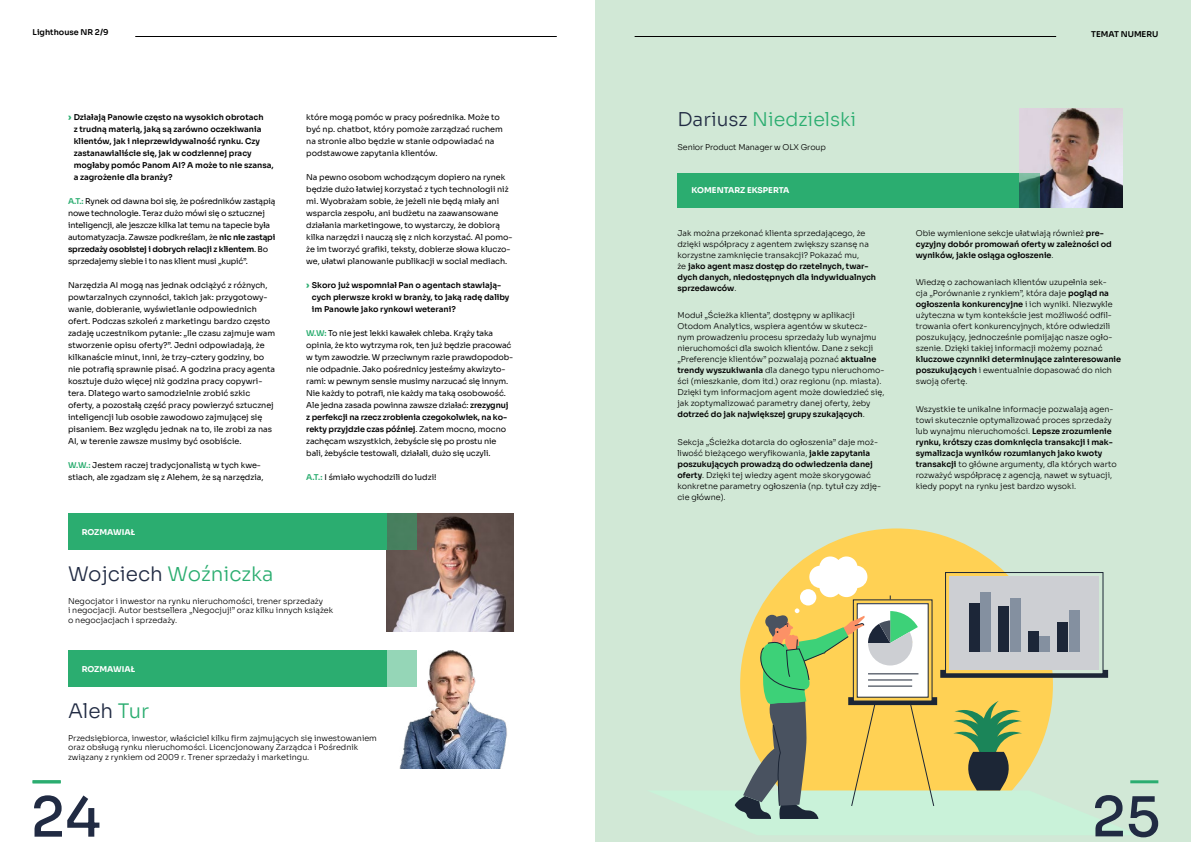
<style>
.page{position:relative;width:1191px;height:842px;background:#fff}
.page>*{position:absolute;margin:0;border:0;box-sizing:border-box;transform-origin:0 0}
.t1{font:500 55px "Sora";color:#212b43}
.t2{font:300 20px "Sora";color:#2bad70}
.t3{font:300 20px "Sora";color:#212b43}
.t4{font:300 19px "Sora";color:#2bad70}
.t5{font:8px/12px "Sora";letter-spacing:-.005em;color:#000}
.t6{font:300 8px/11px "Sora";color:#000}
.t7{font:600 8px/12px "Sora";color:#000}
.t8{font:700 8px "Sora";color:#fff}
.s1{font-weight:800;font-size:9px;color:#2bad70}
.s2{font-weight:600;color:#2bad70}
.s3{font-weight:600}
.s4{color:#212b43}
.s5{color:#2bad70}
.s6{font-weight:300}
</style>
<div class="page">
<div style="left:595px;top:0;width:596px;height:842px;background:#d1e8d6"></div>
<svg style="left:760px;top:528px;width:249px;height:80px;fill:#ffd154"></svg>
<div style="left:857px;top:604px;width:71px;height:93px;background:#fff"></div>
<div style="left:857px;top:603px;width:71px;height:94px;border:1px solid #1c2636"></div>
<div style="left:800px;top:589px;width:16px;height:16px;background:#fff;border-radius:50%"></div>
<svg style="left:808px;top:555px;width:59px;height:43px;background:#fef1cd"></svg>
<div style="left:945px;top:572px;width:158px;height:102px;border:1px solid #1c2636"></div>
<div style="left:949px;top:576px;width:150px;height:94px;background:#cdcfd3"></div>
<div style="left:968px;top:603px;width:11px;height:48px;background:#1c2638"></div>
<div style="left:980px;top:591px;width:11px;height:60px;background:#8490a0"></div>
<div style="left:998px;top:606px;width:11px;height:45px;background:#1c2638"></div>
<div style="left:1010px;top:598px;width:10px;height:53px;background:#8490a0"></div>
<svg style="left:734px;top:608px;width:405px;height:211px"></svg>
<hr style="left:135px;top:36px;width:422px;height:1px;background:#000">
<hr style="left:634px;top:36px;width:422px;height:1px;background:#000">
<img style="left:386px;top:650px;width:121px;height:118px">
<img style="left:386px;top:514px;width:127px;height:117px">
<div style="left:68px;top:650px;width:318px;height:36px;background:#2bad70"></div>
<div style="left:68px;top:513px;width:318px;height:36px;background:#2bad70"></div>
<div style="left:386px;top:650px;width:31px;height:36px;background:#95d6b7"></div>
<div style="left:386px;top:513px;width:31px;height:36px;background:#48805f"></div>
<img style="left:1019px;top:108px;width:104px;height:99px">
<div style="left:677px;top:173px;width:342px;height:34px;background:#2bad70"></div>
<svg style="left:1019px;top:173px;width:20px;height:34px"></svg>
<hr style="left:33px;top:780px;width:28px;height:3px;background:#2bad70">
<hr style="left:1130px;top:780px;width:28px;height:3px;background:#2bad70">
<p class="t7" style="left:33px;top:26px;width:77px">Lighthouse NR 2/9</p>
<p class="t7" style="left:1091px;top:27px;width:69px">TEMAT NUMERU</p>
<p class="t7" style="left:74px;top:110px;width:201px;text-indent:-6px"><span class="s1">›</span> Działają Panowie często na wysokich obrotach<br>z trudną materią, jaką są zarówno oczekiwania klientów, jak i nieprzewidywalność rynku. Czy zastanawialiście się, jak w codziennej pracy mogłaby pomóc Panom AI? A może to nie szansa, a zagrożenie dla branży?</p>
<p class="t5" style="left:68px;top:194px;width:209px"><span class="s2">A.T.:</span> Rynek od dawna boi się, że pośredników zastąpią nowe technologie. Teraz dużo mówi się o sztucznej inteligencji, ale jeszcze kilka lat temu na tapecie była automatyzacja. Zawsze podkreślam, że <span class="s3">nic nie zastąpi sprzedaży osobistej i dobrych relacji z klientem</span>. Bo sprzedajemy siebie i to nas klient musi „kupić”.</p>
<p class="t5" style="left:68px;top:278px;width:209px">Narzędzia AI mogą nas jednak odciążyć z różnych, powtarzalnych czynności, takich jak: przygotowy&shy;wanie, dobieranie, wyświetlanie odpowiednich ofert. Podczas szkoleń z marketingu bardzo często zadaję uczestnikom pytanie: „Ile czasu zajmuje wam stworzenie opisu oferty?”. Jedni odpowiadają, że kilkanaście minut, inni, że trzy–cztery godziny, bo nie potrafią sprawnie pisać. A godzina pracy agenta kosztuje dużo więcej niż godzina pracy copywri&shy;tera. Dlatego warto samodzielnie zrobić szkic oferty, a pozostałą część pracy powierzyć sztucznej inteligencji lub osobie zawodowo zajmującej się pisaniem. Bez względu jednak na to, ile zrobi za nas AI, w terenie zawsze musimy być osobiście.</p>
<p class="t5" style="left:68px;top:458px;width:197px"><span class="s2">W.W.:</span> Jestem raczej tradycjonalistą w tych kwe&shy;stiach, ale zgadzam się z Alehem, że są narzędzia,</p>
<p class="t8" style="left:82px;top:526px;width:55px">ROZMAWIAŁ</p>
<h2 class="t2" style="left:68px;top:557px;width:207px"><span class="s4">Wojciech</span> Woźniczka</h2>
<p class="t5" style="left:306px;top:110px;width:198px">które mogą pomóc w pracy pośrednika. Może to być np. chatbot, który pomoże zarządzać ruchem na stronie albo będzie w stanie odpowiadać na podstawowe zapytania klientów.</p>
<p class="t5" style="left:306px;top:170px;width:208px">Na pewno osobom wchodzącym dopiero na rynek będzie dużo łatwiej korzystać z tych technologii niż mi. Wyobrażam sobie, że jeżeli nie będą miały ani wsparcia zespołu, ani budżetu na zaawansowane działania marketingowe, to wystarczy, że dobiorą kilka narzędzi i nauczą się z nich korzystać. Al pomo&shy;że im tworzyć grafiki, teksty, dobierze słowa kluczo&shy;we, ułatwi planowanie publikacji w social mediach.</p>
<p class="t7" style="left:312px;top:278px;width:199px;text-indent:-6px"><span class="s1">›</span> Skoro już wspomniał Pan o agentach stawiają&shy;cych pierwsze kroki w branży, to jaką radę daliby im Panowie jako rynkowi weterani?</p>
<p class="t5" style="left:306px;top:326px;width:208px"><span class="s2">W.W:</span> To nie jest lekki kawałek chleba. Krąży taka opinia, że kto wytrzyma rok, ten już będzie pracować w tym zawodzie. W przeciwnym razie prawdopodob&shy;nie odpadnie. Jako pośrednicy jesteśmy akwizyto&shy;rami: w pewnym sensie musimy narzucać się innym.<br>Nie każdy to potrafi, nie każdy ma taką osobowość.<br>Ale jedna zasada powinna zawsze działać: <span class="s3">zrezygnuj z perfekcji na rzecz zrobienia czegokolwiek, na ko&shy;rekty przyjdzie czas później</span>. Zatem mocno, mocno zachęcam wszystkich, żebyście się po prostu nie bali, żebyście testowali, działali, dużo się uczyli.</p>
<p class="t5" style="left:306px;top:470px;width:132px"><span class="s2">A.T.:</span> I śmiało wychodzili do ludzi!</p>
<p class="t6" style="left:68px;top:595px;width:266px;line-height:9.6px">Negocjator i inwestor na rynku nieruchomości, trener sprzedaży<br>i negocjacji. Autor bestsellera „Negocjuj!” oraz kilku innych książek o negocjacjach i sprzedaży.</p>
<p class="t8" style="left:82px;top:663px;width:55px">ROZMAWIAŁ</p>
<h2 class="t3" style="left:68px;top:694px;width:83px">Aleh <span class="s5">Tur</span></h2>
<p class="t6" style="left:68px;top:732px;width:310px;line-height:9.6px">Przedsiębiorca, inwestor, właściciel kilku firm zajmujących się inwestowaniem oraz obsługą rynku nieruchomości. Licencjonowany Zarządca i Pośrednik związany z rynkiem od 2009 r. Trener sprzedaży i marketingu.</p>
<h3 class="t4" style="left:677px;top:104px;width:180px"><span class="s4">Dariusz</span> Niedzielski</h3>
<p class="t6" style="left:677px;top:141px;width:150px">Senior Product Manager w OLX Group</p>
<p class="t8" style="left:691px;top:184px;width:99px">KOMENTARZ EKSPERTA</p>
<p class="t6" style="left:677px;top:227px;width:200px">Jak można przekonać klienta sprzedającego, że dzięki współpracy z agentem zwiększy szansę na korzystne zamknięcie transakcji? Pokazać mu,<br>że <span class="s3">jako agent masz dostęp do rzetelnych, twar&shy;dych danych, niedostępnych dla indywidualnych sprzedawców</span>.</p>
<p class="t6" style="left:677px;top:309px;width:208px">Moduł „Ścieżka klienta”, dostępny w aplikacji Otodom Analytics, wspiera agentów w skutecz&shy;nym prowadzeniu procesu sprzedaży lub wynajmu nieruchomości dla swoich klientów. Dane z sekcji „Preferencje klientów” pozwalają poznać <span class="s3">aktualne trendy wyszukiwania</span> dla danego typu nieruchomo&shy;ści (mieszkanie, dom itd.) oraz regionu (np. miasta).<br>Dzięki tym informacjom agent może dowiedzieć się, jak zoptymalizować parametry danej oferty, żeby <span class="s3">dotrzeć do jak największej grupy szukających</span>.</p>
<p class="t6" style="left:677px;top:436px;width:205px">Sekcja „Ścieżka dotarcia do ogłoszenia” daje moż&shy;liwość bieżącego weryfikowania, <span class="s3">jakie zapytania poszukujących prowadzą do odwiedzenia danej oferty</span>. Dzięki tej wiedzy agent może skorygować konkretne parametry ogłoszenia (np. tytuł czy zdję&shy;cie główne).</p>
<p class="t7" style="left:915px;top:227px;width:197px;line-height:11px"><span class="s6">Obie wymienione sekcje ułatwiają również</span> pre&shy;cyzyjny dobór promowań oferty w zależności od wyników, jakie osiąga ogłoszenie<span class="s6">.</span></p>
<p class="t6" style="left:915px;top:276px;width:198px">Wiedzę o zachowaniach klientów uzupełnia sek&shy;cja „Porównanie z rynkiem”, która daje <span class="s3">pogląd na ogłoszenia konkurencyjne</span> i ich wyniki. Niezwykle użyteczna w tym kontekście jest możliwość odfil&shy;trowania ofert konkurencyjnych, które odwiedzili poszukujący, jednocześnie pomijając nasze ogło&shy;szenie. Dzięki takiej informacji możemy poznać</p>
<p class="t7" style="left:915px;top:353px;width:207px;line-height:11px">kluczowe czynniki determinujące zainteresowanie poszukujących <span class="s6">i ewentualnie dopasować do nich swoją ofertę.</span></p>
<p class="t6" style="left:915px;top:403px;width:202px">Wszystkie te unikalne informacje pozwalają agen&shy;towi skutecznie optymalizować proces sprzedaży lub wynajmu nieruchomości. <span class="s3">Lepsze zrozumienie rynku, krótszy czas domknięcia transakcji i mak&shy;symalizacja wyników rozumianych jako kwoty transakcji</span> to główne argumenty, dla których warto rozważyć współpracę z agencją, nawet w sytuacji, kiedy popyt na rynku jest bardzo wysoki.</p>
<h1 class="t1" style="left:31px;top:772px;width:72px">24</h1>
<h1 class="t1" style="left:1091px;top:771px;width:70px">25</h1>
</div>
